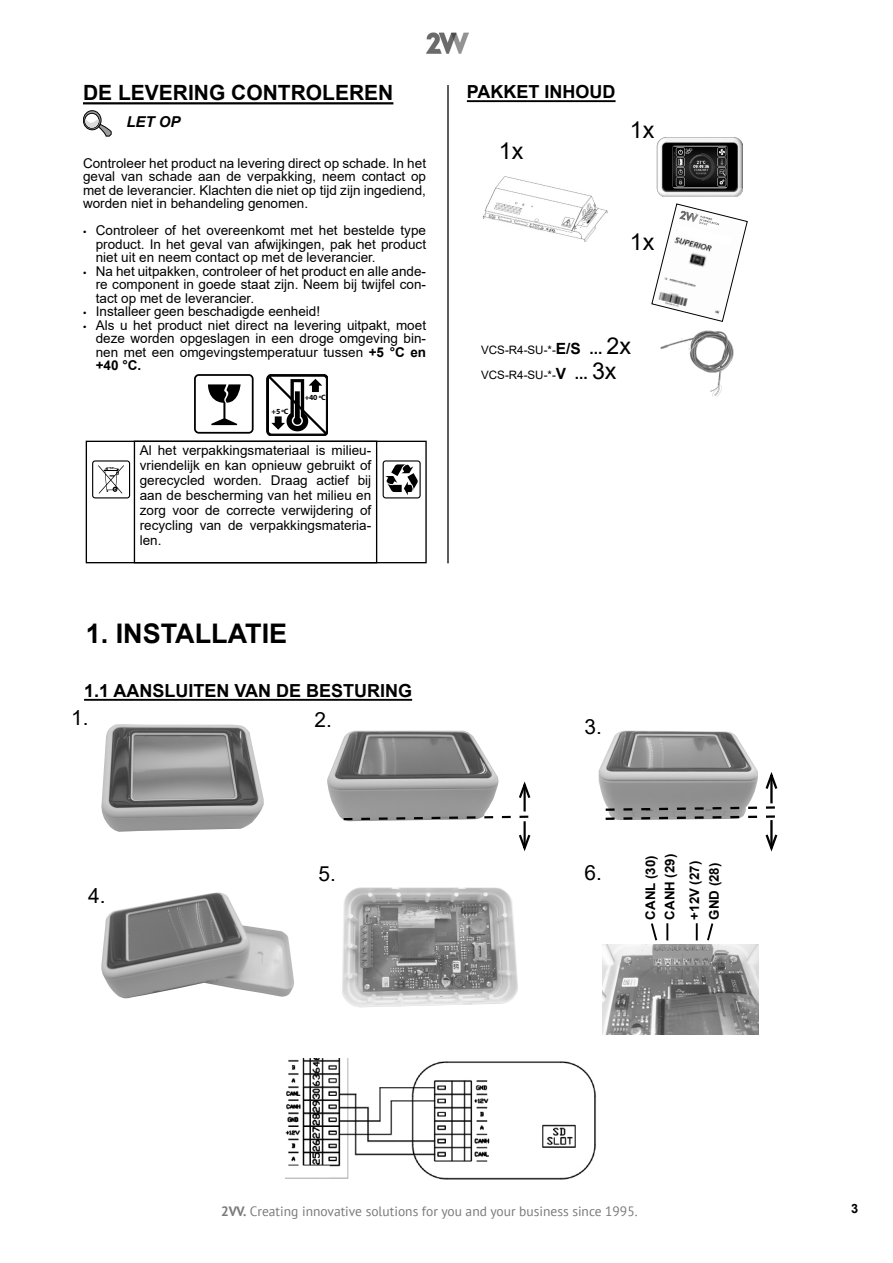
<style>
.page{position:relative;width:893px;height:1263px;background:#fff}
.page>*{position:absolute;margin:0;border:0;box-sizing:border-box;transform-origin:0 0}
.obsah{font:700 27px "Arial";color:#000}
.Text{font:23.25px "Arial";color:#000}
.KAPITOLY{font:700 21px "Arial";color:#000}
.t1{font:20.85px "Arial";color:#000}
.KAPITOLY-2{font:700 18px "Arial";color:#000}
.Text-2{font:italic 700 15px "Arial";color:#000}
.Text-3{font:13.5px/13.5px "Arial";color:#000;text-align:justify}
.t2{font:13.5px "PT Sans";color:#7a7a7a}
.KAPITOLY-3{font:700 13.35px "Arial";color:#000}
.t3{font:700 12.75px "Arial";color:#000}
.Text-4{font:11.55px "Arial";color:#000}
.t4{font:700 7.8px "Myriad Pro";color:#000}
.s1{font-family:"Myriad Pro";font-size:12px}
.s2{font-weight:700}
.s3{font-weight:700;font-size:15.45px}
.s4{font-size:23.25px}
</style>
<div class="page">
<img style="left:426px;top:32px;width:43px;height:22px">
<hr style="left:84px;top:699px;width:328px;height:2px;background:#000">
<img style="left:101px;top:724px;width:163px;height:108px">
<img style="left:327px;top:731px;width:171px;height:87px">
<svg style="left:341px;top:814px;width:188px;height:7px"></svg>
<hr style="left:523px;top:821px;width:3px;height:27px;background:#000">
<svg style="left:519px;top:832px;width:12px;height:20px"></svg>
<hr style="left:523px;top:785px;width:3px;height:26px;background:#000">
<svg style="left:519px;top:781px;width:12px;height:19px"></svg>
<img style="left:598px;top:730px;width:160px;height:75px">
<svg style="left:605px;top:805px;width:170px;height:15px"></svg>
<hr style="left:770px;top:820px;width:3px;height:28px;background:#000">
<svg style="left:765px;top:832px;width:13px;height:20px"></svg>
<hr style="left:770px;top:775px;width:3px;height:28px;background:#000">
<svg style="left:765px;top:772px;width:13px;height:19px"></svg>
<img style="left:101px;top:892px;width:193px;height:106px">
<img style="left:342px;top:887px;width:176px;height:120px">
<img style="left:602px;top:944px;width:156px;height:91px">
<svg style="left:651px;top:923px;width:7px;height:18px"></svg>
<svg style="left:696px;top:923px;width:2px;height:17px"></svg>
<svg style="left:666px;top:923px;width:2px;height:17px"></svg>
<svg style="left:707px;top:923px;width:7px;height:18px"></svg>
<hr style="left:83px;top:102px;width:310px;height:2px;background:#000">
<svg style="left:83px;top:111px;width:18px;height:19px"></svg>
<div style="left:83px;top:110px;width:18px;height:20px;border:1px solid #000;border-radius:50%"></div>
<svg style="left:85px;top:113px;width:14px;height:15px"></svg>
<div style="left:84px;top:113px;width:15px;height:16px;border:1px solid #000;border-radius:50%"></div>
<svg style="left:85px;top:117px;width:26px;height:19px"></svg>
<svg style="left:266px;top:374px;width:62px;height:62px"></svg>
<div style="left:86px;top:441px;width:341px;height:122px;border:1px solid #000"></div>
<div style="left:134px;top:441px;width:243px;height:122px;border:1px solid #000"></div>
<svg style="left:92px;top:460px;width:38px;height:38px"></svg>
<svg style="left:383px;top:460px;width:38px;height:38px"></svg>
<svg style="left:194px;top:374px;width:60px;height:60px"></svg>
<img style="left:286px;top:1058px;width:310px;height:122px">
<hr style="left:447px;top:85px;width:2px;height:478px;background:#000">
<hr style="left:467px;top:100px;width:149px;height:2px;background:#000">
<img style="left:656px;top:137px;width:87px;height:59px">
<img style="left:674px;top:147px;width:52px;height:39px">
<img style="left:676px;top:148px;width:51px;height:38px">
<img style="left:482px;top:176px;width:126px;height:66px">
<img style="left:660px;top:330px;width:74px;height:67px">
<svg style="left:652px;top:204px;width:95px;height:118px"></svg>
<p class="KAPITOLY" style="left:83px;top:78px;width:312px">DE LEVERING CONTROLEREN</p>
<p class="Text-2" style="left:126px;top:112px;width:56px">LET OP</p>
<p class="Text-3" style="left:83px;top:156px;width:345px">Controleer het product na levering direct op schade. In het geval van schade aan de verpakking, neem contact op met de leverancier. Klachten die niet op tijd zijn ingediend, worden niet in behandeling genomen.</p>
<p class="Text-3" style="left:96px;top:224px;width:332px;text-indent:-13px"><span class="s1">•</span> Controleer of het overeenkomt met het bestelde type product. In het geval van afwijkingen, pak het product niet uit en neem contact op met de leverancier.</p>
<p class="Text-3" style="left:96px;top:264px;width:332px;text-indent:-13px"><span class="s1">•</span> Na het uitpakken, controleer of het product en alle ande&shy;re component in goede staat zijn. Neem bij twijfel con&shy;tact op met de leverancier.</p>
<p class="Text-3" style="left:83px;top:305px;width:239px"><span class="s1">•</span> Installeer geen beschadigde eenheid!</p>
<p class="Text-3" style="left:96px;top:318px;width:332px;text-indent:-13px"><span class="s1">•</span> Als u het product niet direct na levering uitpakt, moet deze worden opgeslagen in een droge omgeving bin&shy;nen met een omgevingstemperatuur tussen <span class="s2">+5 °C en +40 °C.</span></p>
<p class="t4" style="left:272px;top:407px;width:19px">+5 <sup>o</sup>C</p>
<p class="t4" style="left:305px;top:392px;width:23px">+40 <sup>o</sup>C</p>
<p class="Text-3" style="left:140px;top:443px;width:233px;line-height:15px">Al het verpakkingsmateriaal is milieu&shy;vriendelijk en kan opnieuw gebruikt of gerecycled worden. Draag actief bij aan de bescherming van het milieu en zorg voor de correcte verwijdering of recycling van de verpakkingsmateria&shy;len.</p>
<p class="obsah" style="left:86px;top:614px;width:203px">1. INSTALLATIE</p>
<p class="KAPITOLY-2" style="left:84px;top:678px;width:330px">1.1 AANSLUITEN VAN DE BESTURING</p>
<p class="KAPITOLY-2" style="left:467px;top:79px;width:150px">PAKKET INHOUD</p>
<p class="Text" style="left:499px;top:134px;width:26px">1x</p>
<p class="Text" style="left:630px;top:113px;width:26px">1x</p>
<p class="Text" style="left:630px;top:225px;width:26px">1x</p>
<p class="Text-4" style="left:481px;top:342px;width:151px">VCS-R4-SU-*-<span class="s3">E/S ...</span> <span class="s4">2x</span></p>
<p class="Text-4" style="left:481px;top:367px;width:137px">VCS-R4-SU-*-<span class="s3">V ...</span> <span class="s4">3x</span></p>
<p class="t1" style="left:71px;top:704px;width:19px">1.</p>
<p class="t1" style="left:314px;top:705px;width:19px">2.</p>
<p class="t1" style="left:585px;top:712px;width:19px">3.</p>
<p class="t1" style="left:88px;top:881px;width:19px">4.</p>
<p class="t1" style="left:319px;top:859px;width:19px">5.</p>
<p class="t1" style="left:585px;top:858px;width:19px">6.</p>
<p class="KAPITOLY-3" style="left:641px;top:920px;width:65px;rotate:-90deg">CANL (30)</p>
<p class="KAPITOLY-3" style="left:660px;top:920px;width:67px;rotate:-90deg">CANH (29)</p>
<p class="KAPITOLY-3" style="left:685px;top:920px;width:60px;rotate:-90deg">+12V (27)</p>
<p class="KAPITOLY-3" style="left:705px;top:920px;width:58px;rotate:-90deg">GND (28)</p>
<p class="t2" style="left:221px;top:1203px;width:418px"><span class="s2">2VV.</span> Creating innovative solutions for you and your business since 1995.</p>
<p class="t3" style="left:851px;top:1199px;width:9px">3</p>
</div>
